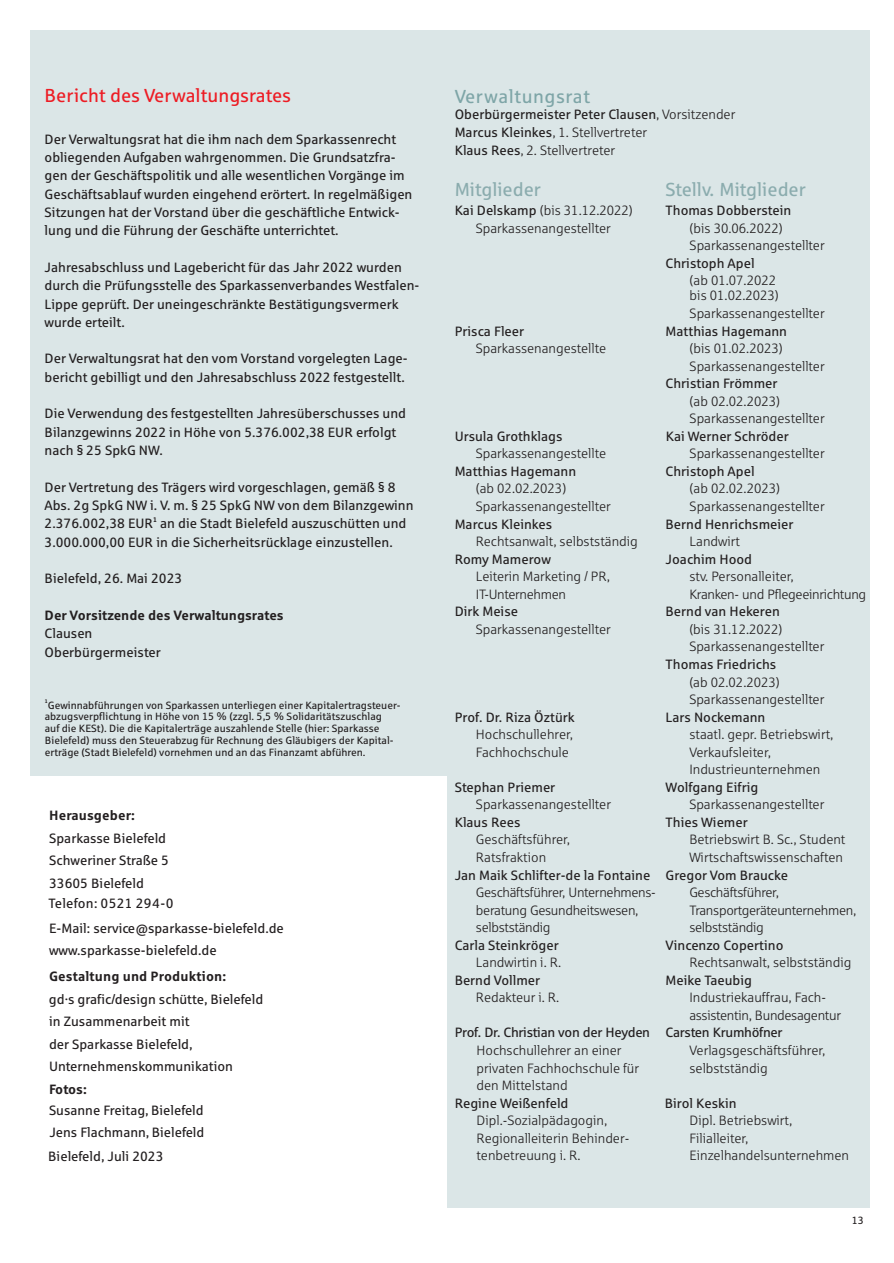
<style>
.page{position:relative;width:894px;height:1263px;background:#fff}
.page>*{position:absolute;margin:0;border:0;box-sizing:border-box;transform-origin:0 0}
.t1{font:18.75px "Sparkasse Rg";color:#8bacae}
.t2{font:18.75px "Sparkasse Rg";color:#ed1c24}
.t3{font:18.75px "Sparkasse Rg";letter-spacing:.03em;color:#7ea5a7}
.t4{font:13.5px/18.3px "Sparkasse Rg";color:#231f20}
.t5{font:13.5px/17.5px "Sparkasse Lt";color:#231f20}
.t6{font:13.5px/17.5px "Sparkasse Lt";letter-spacing:-.025em;color:#231f20}
.t7{font:700 13.5px "Sparkasse Rg";color:#231f20}
.t8{font:13.5px "Sparkasse Rg";letter-spacing:-.025em;color:#231f20}
.t9{font:10.5px/11.9px "Sparkasse Rg";color:#231f20}
.t10{font:700 6.75px "Sparkasse Rg";color:#231f20}
.t11{font:700 5.25px "Sparkasse Rg";color:#231f20}
.s1{font-family:"Sparkasse Lt"}
.s2{font-family:"Sparkasse Rg"}
</style>
<div class="page">
<div style="left:30px;top:30px;width:429px;height:746px;background:#dbe6e7"></div>
<div style="left:448px;top:30px;width:422px;height:1178px;background:#dbe6e7"></div>
<h1 class="t2" style="left:45px;top:89px;width:248px">Bericht des Verwaltungsrates</h1>
<p class="t4" style="left:45px;top:131px;width:369px">Der Verwaltungsrat hat die ihm nach dem Sparkassenrecht obliegenden Aufgaben wahrgenommen. Die Grundsatzfra&shy;gen der Geschäftspolitik und alle wesentlichen Vorgänge im Geschäftsablauf wurden eingehend erörtert. In regelmäßigen Sitzungen hat der Vorstand über die geschäftliche Entwick&shy;lung und die Führung der Geschäfte unterrichtet.</p>
<p class="t4" style="left:45px;top:259px;width:376px">Jahresabschluss und Lagebericht für das Jahr 2022 wurden durch die Prüfungsstelle des Sparkassenverbandes Westfalen-Lippe geprüft. Der uneingeschränkte Bestätigungsvermerk wurde erteilt.</p>
<p class="t4" style="left:45px;top:351px;width:365px">Der Verwaltungsrat hat den vom Vorstand vorgelegten Lage&shy;bericht gebilligt und den Jahresabschluss 2022 festgestellt.</p>
<p class="t4" style="left:45px;top:406px;width:363px">Die Verwendung des festgestellten Jahresüberschusses und<br>Bilanzgewinns 2022 in Höhe von 5.376.002,38 EUR erfolgt nach § 25 SpkG NW.</p>
<p class="t4" style="left:45px;top:479px;width:370px">Der Vertretung des Trägers wird vorgeschlagen, gemäß § 8<br>Abs. 2g SpkG NW i. V. m. § 25 SpkG NW von dem Bilanzgewinn<br>2.376.002,38 EUR an die Stadt Bielefeld auszuschütten und</p>
<p class="t10" style="left:153px;top:517px;width:5px">1</p>
<p class="t4" style="left:45px;top:534px;width:350px">3.000.000,00 EUR in die Sicherheitsrücklage einzustellen.</p>
<p class="t4" style="left:45px;top:571px;width:139px">Bielefeld, 26. Mai 2023</p>
<p class="t7" style="left:45px;top:610px;width:241px">Der Vorsitzende des Verwaltungsrates</p>
<p class="t4" style="left:45px;top:626px;width:118px">Clausen<br>Oberbürgermeister</p>
<p class="t11" style="left:45px;top:699px;width:5px">1</p>
<p class="t9" style="left:45px;top:700px;width:357px">Gewinnabführungen von Sparkassen unterliegen einer Kapitalertragsteuer&shy;abzugsverpflichtung in Höhe von 15 % (zzgl. 5,5 % Solidaritätszuschlag<br>auf die KESt). Die die Kapitalerträge auszahlende Stelle (hier: Sparkasse Bielefeld) muss den Steuerabzug für Rechnung des Gläubigers der Kapital&shy;erträge (Stadt Bielefeld) vornehmen und an das Finanzamt abführen.</p>
<p class="t7" style="left:49px;top:810px;width:87px">Herausgeber:</p>
<p class="t4" style="left:49px;top:828px;width:121px;line-height:22.5px">Sparkasse Bielefeld<br>Schweriner Straße 5<br>33605 Bielefeld</p>
<p class="t4" style="left:49px;top:892px;width:237px;line-height:24.8px">Telefon: 0521 294-0<br>E-Mail: service@sparkasse-bielefeld.de</p>
<p class="t4" style="left:49px;top:943px;width:169px">www.sparkasse-bielefeld.de</p>
<p class="t7" style="left:49px;top:972px;width:179px">Gestaltung und Produktion:</p>
<p class="t4" style="left:49px;top:989px;width:216px;line-height:22.5px">gd·s grafic/design schütte, Bielefeld in Zusammenarbeit mit<br>der Sparkasse Bielefeld,<br>Unternehmenskommunikation</p>
<p class="t7" style="left:49px;top:1084px;width:39px">Fotos:</p>
<p class="t4" style="left:49px;top:1101px;width:157px;line-height:21.9px">Susanne Freitag, Bielefeld<br>Jens Flachmann, Bielefeld</p>
<p class="t4" style="left:48px;top:1148px;width:117px">Bielefeld, Juli 2023</p>
<h1 class="t3" style="left:455px;top:89px;width:137px">Verwaltungsrat</h1>
<p class="t4" style="left:455px;top:106px;width:282px">Oberbürgermeister Peter Clausen<span class="s1">, Vorsitzender</span></p>
<p class="t5" style="left:455px;top:125px;width:194px;line-height:18px"><span class="s2">Marcus Kleinkes</span>, 1. Stellvertreter<br><span class="s2">Klaus Rees</span>, 2. Stellvertreter</p>
<h1 class="t1" style="left:455px;top:183px;width:88px">Mitglieder</h1>
<h1 class="t1" style="left:666px;top:183px;width:142px">Stellv. Mitglieder</h1>
<p class="t5" style="left:455px;top:203px;width:180px"><span class="s2">Kai Delskamp</span> (bis 31.12.2022)</p>
<p class="t4" style="left:666px;top:203px;width:127px">Thomas Dobberstein</p>
<p class="t5" style="left:476px;top:220px;width:137px">Sparkassenangestellter</p>
<p class="t5" style="left:690px;top:220px;width:137px">(bis 30.06.2022)<br>Sparkassenangestellter</p>
<p class="t4" style="left:666px;top:255px;width:91px">Christoph Apel</p>
<p class="t5" style="left:690px;top:274px;width:91px;line-height:15px">(ab 01.07.2022 bis 01.02.2023)</p>
<p class="t5" style="left:690px;top:306px;width:137px">Sparkassenangestellter</p>
<p class="t4" style="left:455px;top:323px;width:71px">Prisca Fleer</p>
<p class="t4" style="left:666px;top:323px;width:123px">Matthias Hagemann</p>
<p class="t5" style="left:476px;top:341px;width:132px">Sparkassenangestellte</p>
<p class="t5" style="left:690px;top:341px;width:137px">(bis 01.02.2023)<br>Sparkassenangestellter</p>
<p class="t4" style="left:666px;top:376px;width:113px">Christian Frömmer</p>
<p class="t5" style="left:690px;top:393px;width:137px">(ab 02.02.2023)<br>Sparkassenangestellter</p>
<p class="t4" style="left:455px;top:428px;width:109px">Ursula Grothklags</p>
<p class="t4" style="left:666px;top:428px;width:125px">Kai Werner Schröder</p>
<p class="t5" style="left:476px;top:446px;width:132px">Sparkassenangestellte</p>
<p class="t5" style="left:690px;top:446px;width:137px">Sparkassenangestellter</p>
<p class="t4" style="left:455px;top:463px;width:123px">Matthias Hagemann</p>
<p class="t4" style="left:666px;top:463px;width:91px">Christoph Apel</p>
<p class="t5" style="left:476px;top:481px;width:92px">(ab 02.02.2023)</p>
<p class="t5" style="left:690px;top:481px;width:92px">(ab 02.02.2023)</p>
<p class="t5" style="left:476px;top:499px;width:137px">Sparkassenangestellter</p>
<p class="t5" style="left:690px;top:499px;width:137px">Sparkassenangestellter</p>
<p class="t4" style="left:455px;top:516px;width:99px">Marcus Kleinkes</p>
<p class="t4" style="left:666px;top:516px;width:129px">Bernd Henrichsmeier</p>
<p class="t5" style="left:476px;top:534px;width:164px">Rechtsanwalt, selbstständig</p>
<p class="t5" style="left:690px;top:534px;width:52px">Landwirt</p>
<p class="t4" style="left:455px;top:551px;width:98px">Romy Mamerow</p>
<p class="t4" style="left:666px;top:551px;width:88px">Joachim Hood</p>
<p class="t5" style="left:476px;top:569px;width:135px">Leiterin Marketing / PR,</p>
<p class="t5" style="left:689px;top:569px;width:106px">stv. Personalleiter,</p>
<p class="t6" style="left:476px;top:586px;width:92px">IT-Unternehmen</p>
<p class="t6" style="left:689px;top:586px;width:178px">Kranken- und Pflegeeinrichtung</p>
<p class="t4" style="left:455px;top:604px;width:65px">Dirk Meise</p>
<p class="t4" style="left:666px;top:604px;width:116px">Bernd van Hekeren</p>
<p class="t5" style="left:476px;top:622px;width:137px">Sparkassenangestellter</p>
<p class="t5" style="left:689px;top:622px;width:137px">(bis 31.12.2022)<br>Sparkassenangestellter</p>
<p class="t4" style="left:666px;top:656px;width:112px">Thomas Friedrichs</p>
<p class="t5" style="left:689px;top:674px;width:137px">(ab 02.02.2023)<br>Sparkassenangestellter</p>
<p class="t4" style="left:455px;top:709px;width:122px">Prof. Dr. Riza Öztürk</p>
<p class="t4" style="left:666px;top:709px;width:101px">Lars Nockemann</p>
<p class="t5" style="left:476px;top:727px;width:98px">Hochschullehrer,</p>
<p class="t5" style="left:689px;top:727px;width:145px">staatl. gepr. Betriebswirt,</p>
<p class="t5" style="left:476px;top:744px;width:95px">Fachhochschule</p>
<p class="t5" style="left:689px;top:744px;width:133px">Verkaufsleiter,<br>Industrieunternehmen</p>
<p class="t4" style="left:455px;top:779px;width:102px">Stephan Priemer</p>
<p class="t4" style="left:666px;top:779px;width:94px">Wolfgang Eifrig</p>
<p class="t5" style="left:476px;top:797px;width:137px">Sparkassenangestellter</p>
<p class="t5" style="left:689px;top:797px;width:137px">Sparkassenangestellter</p>
<p class="t4" style="left:455px;top:814px;width:67px">Klaus Rees</p>
<p class="t4" style="left:666px;top:814px;width:84px">Thies Wiemer</p>
<p class="t5" style="left:476px;top:832px;width:96px">Geschäftsführer,</p>
<p class="t5" style="left:689px;top:832px;width:158px">Betriebswirt B. Sc., Student</p>
<p class="t5" style="left:476px;top:850px;width:72px">Ratsfraktion</p>
<p class="t5" style="left:689px;top:850px;width:155px">Wirtschaftswissenschaften</p>
<p class="t4" style="left:455px;top:867px;width:335px">Jan Maik Schlifter-de la Fontaine Gregor Vom Braucke</p>
<p class="t6" style="left:476px;top:885px;width:181px">Geschäftsführer, Unternehmens-</p>
<p class="t6" style="left:689px;top:885px;width:91px">Geschäftsführer,</p>
<p class="t6" style="left:476px;top:902px;width:164px">beratung Gesundheitswesen,</p>
<p class="t6" style="left:689px;top:902px;width:168px">Transportgeräteunternehmen,</p>
<p class="t6" style="left:476px;top:920px;width:76px">selbstständig</p>
<p class="t6" style="left:689px;top:920px;width:76px">selbstständig</p>
<p class="t4" style="left:455px;top:937px;width:106px">Carla Steinkröger</p>
<p class="t4" style="left:666px;top:937px;width:119px">Vincenzo Copertino</p>
<p class="t5" style="left:476px;top:955px;width:87px">Landwirtin i. R.</p>
<p class="t5" style="left:689px;top:955px;width:164px">Rechtsanwalt, selbstständig</p>
<p class="t4" style="left:455px;top:972px;width:87px">Bernd Vollmer</p>
<p class="t4" style="left:666px;top:972px;width:88px">Meike Taeubig</p>
<p class="t5" style="left:476px;top:990px;width:85px">Redakteur i. R.</p>
<p class="t6" style="left:689px;top:990px;width:153px">Industriekauffrau, Fach&shy;assistentin, Bundesagentur</p>
<p class="t8" style="left:455px;top:1028px;width:329px">Prof. Dr. Christian von der Heyden Carsten Krumhöfner</p>
<p class="t5" style="left:476px;top:1043px;width:146px">Hochschullehrer an einer</p>
<p class="t5" style="left:690px;top:1043px;width:137px">Verlagsgeschäftsführer,</p>
<p class="t5" style="left:476px;top:1060px;width:164px">privaten Fachhochschule für</p>
<p class="t5" style="left:690px;top:1060px;width:80px">selbstständig</p>
<p class="t5" style="left:476px;top:1078px;width:93px">den Mittelstand</p>
<p class="t4" style="left:455px;top:1095px;width:115px">Regine Weißenfeld</p>
<p class="t4" style="left:665px;top:1095px;width:73px">Birol Keskin</p>
<p class="t5" style="left:477px;top:1113px;width:132px">Dipl.-Sozialpädagogin,</p>
<p class="t5" style="left:690px;top:1113px;width:104px">Dipl. Betriebswirt,</p>
<p class="t5" style="left:477px;top:1130px;width:154px">Regionalleiterin Behinder-</p>
<p class="t5" style="left:690px;top:1130px;width:60px">Filialleiter,</p>
<p class="t5" style="left:477px;top:1148px;width:106px">tenbetreuung i. R.</p>
<p class="t5" style="left:690px;top:1148px;width:161px">Einzelhandelsunternehmen</p>
<p class="t9" style="left:852px;top:1215px;width:14px">13</p>
</div>
